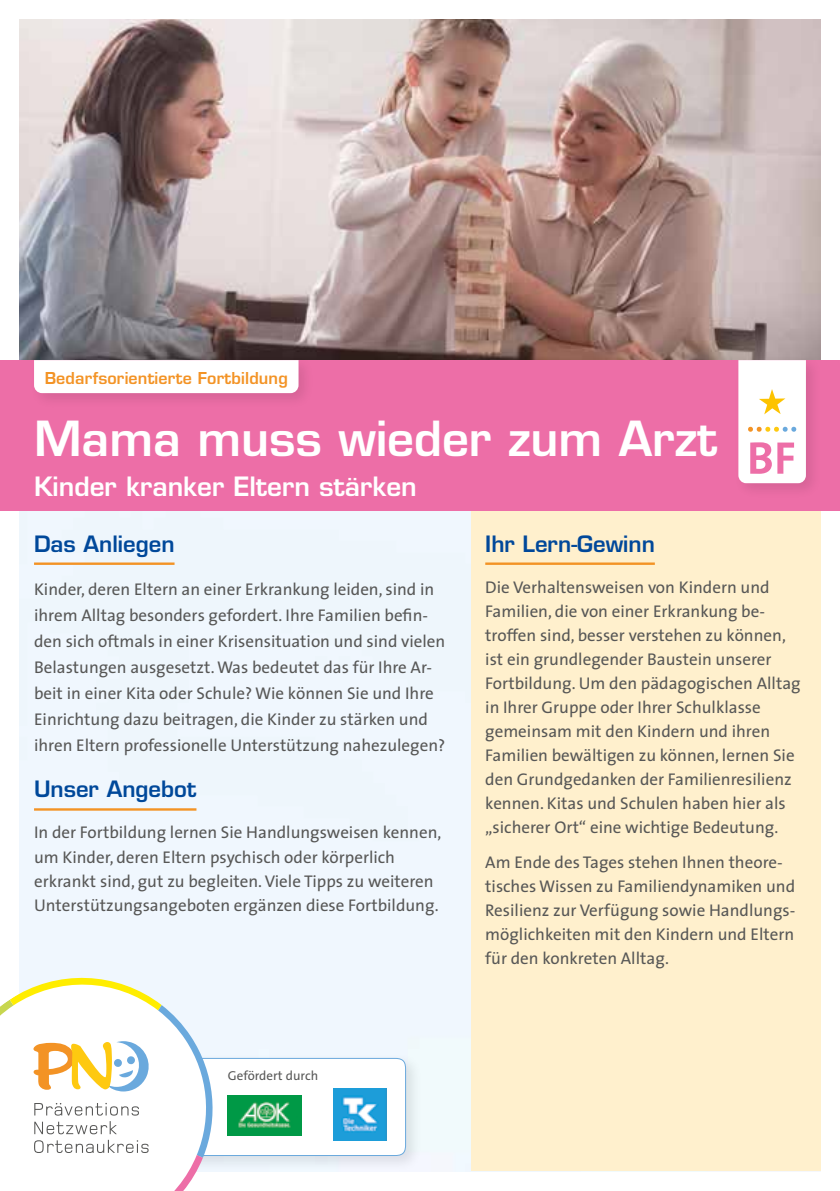
<style>
.page{position:relative;width:840px;height:1191px;background:#fff}
.page>*{position:absolute;margin:0;border:0;box-sizing:border-box;transform-origin:0 0}
.t1{font:600 47.2px "Eurostile LT Std";color:#fff}
.t2{font:600 26px "Eurostile LT Std";color:#fff}
.t3{font:600 22px "Eurostile";color:#00489a}
.t4{font:17px/24px "The Sans";color:#575756}
.t5{font:600 16px "Eurostile LT Std";letter-spacing:.01em;color:#f39325}
.t6{font:13px "The Sans";color:#575756}
</style>
<div class="page">
<div style="left:471px;top:507px;width:348px;height:664px;background:#fff0cd"></div>
<img style="left:20px;top:20px;width:799px;height:340px">
<div style="left:0;top:360px;width:839px;height:150px;background:#ed6ea7"></div>
<hr style="left:34px;top:562px;width:140px;height:3px;background:#f39325">
<hr style="left:34px;top:808px;width:162px;height:2px;background:#f39325">
<hr style="left:485px;top:562px;width:169px;height:3px;background:#f39325">
<div style="left:29px;top:355px;width:286px;height:54px;background:#000;opacity:.1"></div>
<div style="left:34px;top:360px;width:264px;height:33px;background:#fff"></div>
<div style="left:732px;top:355px;width:90px;height:144px;background:#000;opacity:.1"></div>
<svg style="left:738px;top:360px;width:67px;height:123px;background:#fcedec"></svg>
<div style="left:171px;top:1052px;width:251px;height:120px;background:#000;opacity:.1"></div>
<svg style="left:19px;top:961px;width:206px;height:7px"></svg>
<svg style="left:0;top:968px;width:406px;height:223px"></svg>
<p class="t5" style="left:45px;top:368px;width:244px">Bedarfsorientierte Fortbildung</p>
<h1 class="t1" style="left:34px;top:409px;width:684px">Mama muss wieder zum Arzt</h1>
<h2 class="t2" style="left:34px;top:470px;width:384px">Kinder kranker Eltern stärken</h2>
<p class="t3" style="left:34px;top:530px;width:142px">Das Anliegen</p>
<p class="t4" style="left:34px;top:575px;width:412px;line-height:26px">Kinder, deren Eltern an einer Erkrankung leiden, sind in ihrem Alltag besonders gefordert. Ihre Familien befin&shy;den sich oftmals in einer Krisensituation und sind vielen Belastungen ausgesetzt. Was bedeutet das für Ihre Ar&shy;beit in einer Kita oder Schule? Wie können Sie und Ihre Einrichtung dazu beitragen, die Kinder zu stärken und ihren Eltern professionelle Unterstützung nahezulegen?</p>
<p class="t3" style="left:34px;top:775px;width:164px">Unser Angebot</p>
<p class="t4" style="left:34px;top:820px;width:408px">In der Fortbildung lernen Sie Handlungsweisen kennen, um Kinder, deren Eltern psychisch oder körperlich erkrankt sind, gut zu begleiten. Viele Tipps zu weiteren Unterstützungsangeboten ergänzen diese Fortbildung.</p>
<p class="t6" style="left:228px;top:1065px;width:92px">Gefördert durch</p>
<p class="t3" style="left:485px;top:530px;width:171px">Ihr Lern-Gewinn</p>
<p class="t4" style="left:485px;top:574px;width:317px">Die Verhaltensweisen von Kindern und Familien, die von einer Erkrankung be&shy;troffen sind, besser verstehen zu können, ist ein grundlegender Baustein unserer Fortbildung. Um den pädagogischen Alltag in Ihrer Gruppe oder Ihrer Schulklasse gemeinsam mit den Kindern und ihren Familien bewältigen zu können, lernen Sie den Grundgedanken der Familienresilienz kennen. Kitas und Schulen haben hier als „sicherer Ort“ eine wichtige Bedeutung.</p>
<p class="t4" style="left:485px;top:850px;width:311px">Am Ende des Tages stehen Ihnen theore&shy;tisches Wissen zu Familiendynamiken und Resilienz zur Verfügung sowie Handlungs&shy;möglichkeiten mit den Kindern und Eltern für den konkreten Alltag.</p>
</div>
